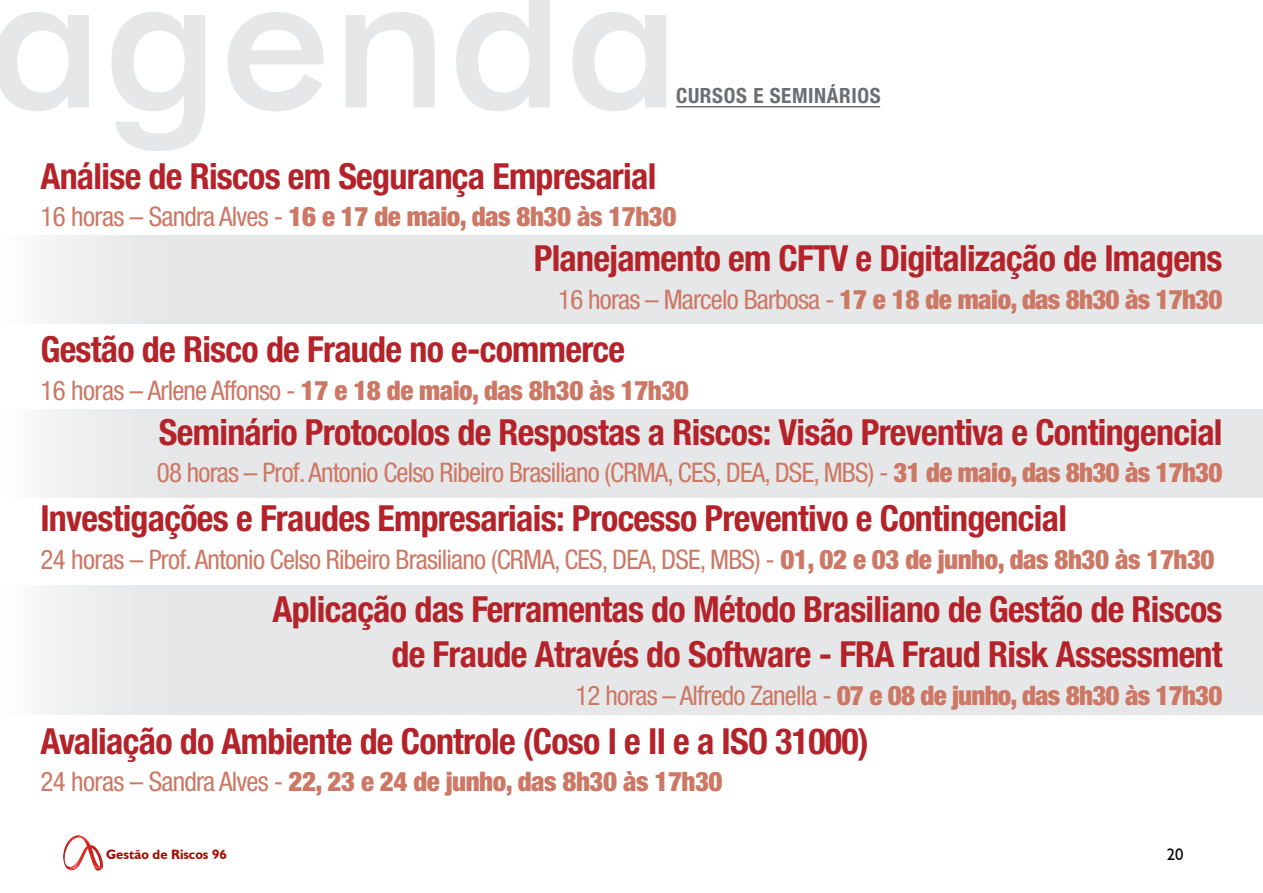
<style>
.page{position:relative;width:1263px;height:893px;background:#fff}
.page>*{position:absolute;margin:0;border:0;box-sizing:border-box;transform-origin:0 0}
.t1{font:500 199.65px "Futura BT";color:#e6e7e8}
.t2{font:700 condensed 36px/45px "Helvetica Neue LT Std";letter-spacing:-.02em;color:#b4232a;text-align:right}
.t3{font:900 condensed 27px "Helvetica Neue LT Std";letter-spacing:-.02em;color:#cc7865}
.t4{font:condensed 27px "Helvetica Neue LT Std";letter-spacing:-.03em;color:#cc7865}
.t5{font:700 condensed 21px "Helvetica Neue LT Std";letter-spacing:.03em;color:#6d6e71}
.t6{font:16.5px "Humanist 521 BT";color:#000}
.t7{font:700 13.5px "Humanist 521 BT";color:#a20d00}
.s1{font-weight:400}
.s2{font-weight:900}
</style>
<div class="page">
<img style="left:64px;top:836px;width:40px;height:35px">
<div style="left:0;top:410px;width:1263px;height:88px;background:#e6e7e8"></div>
<div style="left:0;top:585px;width:1263px;height:129px;background:#e6e7e8"></div>
<div style="left:0;top:235px;width:1263px;height:88px;background:#e6e7e8"></div>
<hr style="left:676px;top:106px;width:204px;height:1px;background:#6d6e71">
<h1 class="t1" style="left:-13px;top:-85px;width:695px">agenda</h1>
<p class="t5" style="left:676px;top:83px;width:206px">CURSOS e SEMINÁRIOS</p>
<p class="t2" style="left:40px;top:153px;width:617px">Análise de Riscos em Segurança Empresarial</p>
<p class="t3" style="left:40px;top:200px;width:638px"><span class="s1">16 horas – Sandra Alves -</span> 16 e 17 de maio, das 8h30 às 17h30</p>
<p class="t2" style="left:534px;top:236px;width:690px">Planejamento em CFTV e Digitalização de Imagens</p>
<p class="t3" style="left:558px;top:283px;width:666px"><span class="s1">16 horas – Marcelo Barbosa -</span> 17 e 18 de maio, das 8h30 às 17h30</p>
<p class="t2" style="left:40px;top:327px;width:586px">Gestão de Risco de Fraude no e-commerce</p>
<p class="t3" style="left:40px;top:374px;width:650px"><span class="s1">16 horas – Arlene Affonso -</span> 17 e 18 de maio, das 8h30 às 17h30</p>
<p class="t2" style="left:159px;top:409px;width:1065px">Seminário Protocolos de Respostas a Riscos: Visão Preventiva e Contingencial</p>
<p class="t4" style="left:157px;top:457px;width:1067px">08 horas – Prof. Antonio Celso Ribeiro Brasiliano (CRMA, CES, DEA, DSE, MBS) - <span class="s2">31 de maio, das 8h30 às 17h30</span></p>
<p class="t2" style="left:40px;top:496px;width:1028px">Investigações e Fraudes Empresariais: Processo Preventivo e Contingencial</p>
<p class="t4" style="left:40px;top:544px;width:1175px">24 horas – Prof. Antonio Celso Ribeiro Brasiliano (CRMA, CES, DEA, DSE, MBS) - <span class="s2">01, 02 e 03 de junho, das 8h30 às 17h30</span></p>
<p class="t2" style="left:272px;top:587px;width:952px">Aplicação das Ferramentas do Método Brasiliano de Gestão de Riscos de Fraude Através do Software - FRA Fraud Risk Assessment</p>
<p class="t3" style="left:575px;top:679px;width:649px"><span class="s1">12 horas – Alfredo Zanella -</span> 07 e 08 de junho, das 8h30 às 17h30</p>
<p class="t2" style="left:40px;top:718px;width:830px">Avaliação do Ambiente de Controle (Coso I e II e a ISO 31000)</p>
<p class="t3" style="left:40px;top:765px;width:684px"><span class="s1">24 horas – Sandra Alves -</span> 22, 23 e 24 de junho, das 8h30 às 17h30</p>
<p class="t7" style="left:106px;top:846px;width:122px">Gestão de Riscos 96</p>
<p class="t6" style="left:1167px;top:844px;width:18px">20</p>
</div>
